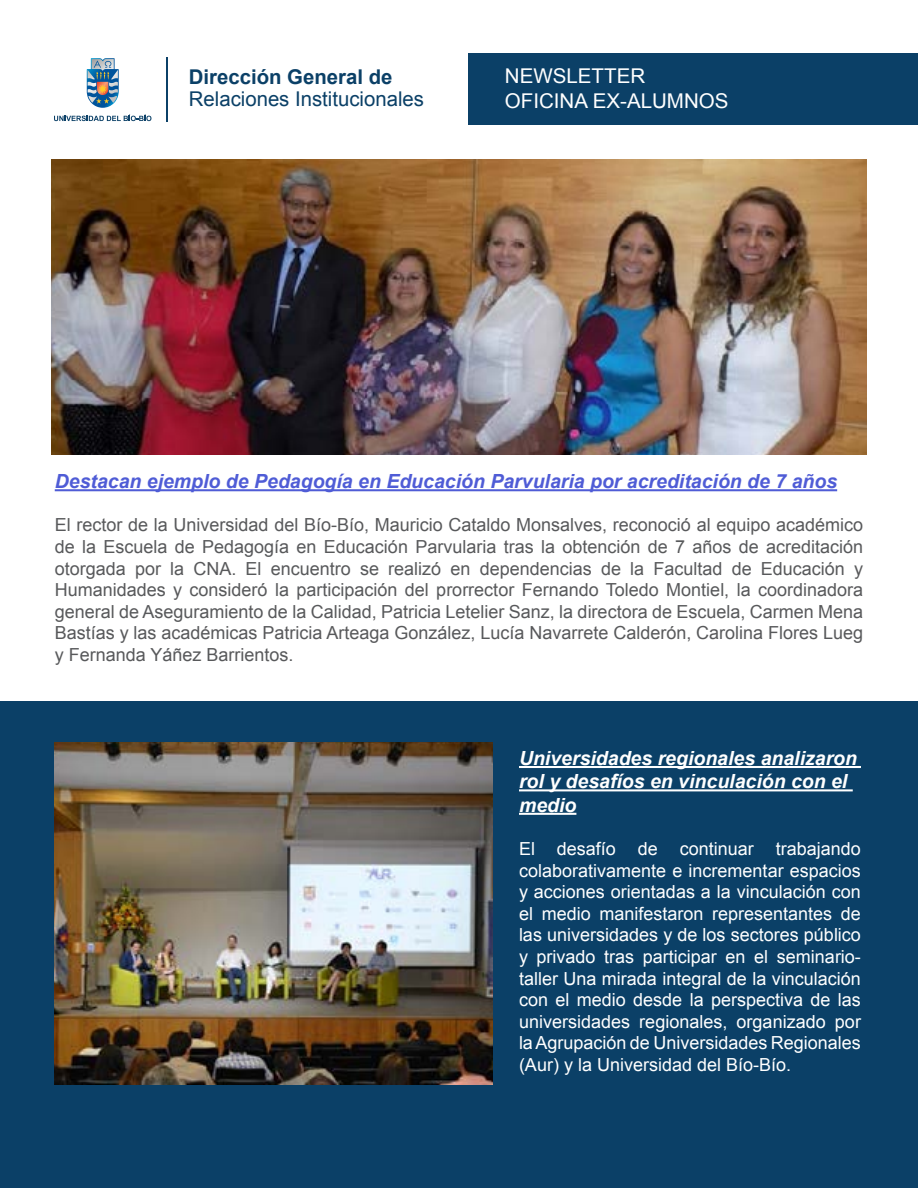
<style>
.page{position:relative;width:918px;height:1188px;background:#fff}
.page>*{position:absolute;margin:0;border:0;box-sizing:border-box;transform-origin:0 0}
.t1{font:20.4px/24.5px "Arial";color:#fff}
.t2{font:20.4px "Arial";color:#0b4067}
.t3{font:700 20.4px "Arial";color:#0b4067}
.t4{font:italic 700 19.5px "Arial";color:#4f5cd6}
.t5{font:italic 700 19.5px/23.4px "Arial";color:#fff}
.t6{font:18px/21.6px "Arial";color:#58595b;text-align:justify}
.t7{font:18px/21.6px "Arial";color:#fff;text-align:justify}
</style>
<div class="page">
<div style="left:0;top:701px;width:918px;height:487px;background:#0b4067"></div>
<svg style="left:87px;top:58px;width:32px;height:50px;background:#7698af"></svg>
<svg style="left:54px;top:114px;width:97px;height:7px"></svg>
<hr style="left:166px;top:57px;width:1px;height:64px;background:#0b4067">
<div style="left:468px;top:53px;width:450px;height:71px;background:#0b4067"></div>
<img style="left:51px;top:159px;width:816px;height:295px">
<hr style="left:55px;top:489px;width:782px;height:2px;background:#4f5cd6">
<img style="left:54px;top:742px;width:439px;height:342px">
<hr style="left:519px;top:766px;width:342px;height:2px;background:#fff">
<hr style="left:519px;top:789px;width:334px;height:2px;background:#fff">
<hr style="left:519px;top:813px;width:57px;height:2px;background:#fff">
<p class="t3" style="left:189px;top:63px;width:205px">Dirección General de</p>
<p class="t2" style="left:189px;top:86px;width:237px">Relaciones Institucionales</p>
<p class="t1" style="left:505px;top:64px;width:225px">NEWSLETTER<br>OFICINA EX-ALUMNOS</p>
<p class="t4" style="left:55px;top:468px;width:784px">Destacan ejemplo de Pedagogía en Educación Parvularia por acreditación de 7 años</p>
<p class="t6" style="left:55px;top:514px;width:810px">El rector de la Universidad del Bío-Bío, Mauricio Cataldo Monsalves, reconoció al equipo académico de la Escuela de Pedagogía en Educación Parvularia tras la obtención de 7 años de acreditación otorgada por la CNA. El encuentro se realizó en dependencias de la Facultad de Educación y Humanidades y consideró la participación del prorrector Fernando Toledo Montiel, la coordinadora general de Aseguramiento de la Calidad, Patricia Letelier Sanz, la directora de Escuela, Carmen Mena Bastías y las académicas Patricia Arteaga González, Lucía Navarrete Calderón, Carolina Flores Lueg y Fernanda Yáñez Barrientos.</p>
<p class="t5" style="left:519px;top:747px;width:340px">Universidades regionales analizaron rol y desafíos en vinculación con el medio</p>
<p class="t7" style="left:519px;top:838px;width:344px">El desafío de continuar trabajando colaborativamente e incrementar espacios y acciones orientadas a la vinculación con el medio manifestaron representantes de las universidades y de los sectores público y privado tras participar en el seminario&shy;taller Una mirada integral de la vinculación con el medio desde la perspectiva de las universidades regionales, organizado por la Agrupación de Universidades Regionales (Aur) y la Universidad del Bío-Bío.</p>
</div>
